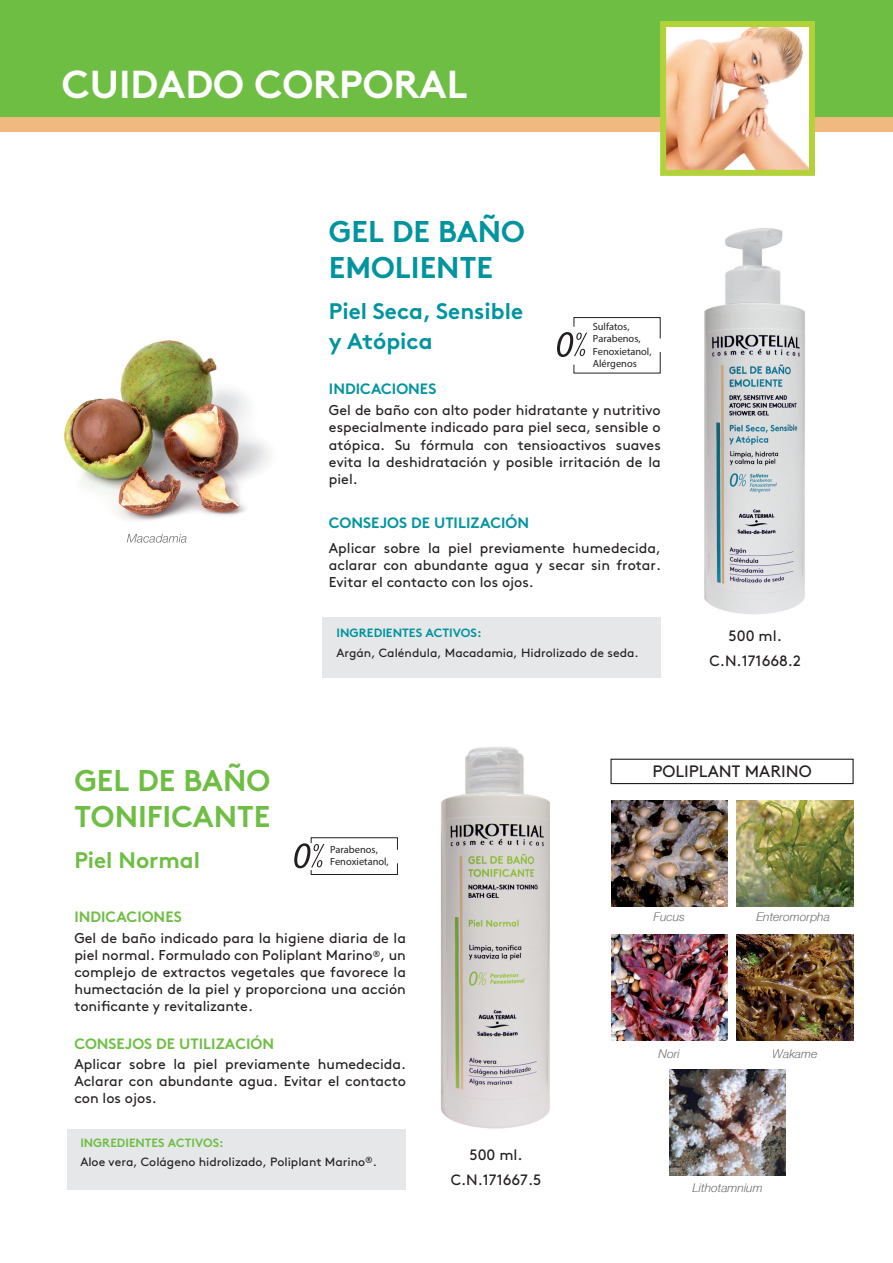
<style>
.page{position:relative;width:893px;height:1263px;background:#fff}
.page>*{position:absolute;margin:0;border:0;box-sizing:border-box;transform-origin:0 0}
.t1{font:700 39px "Brown";color:#fff}
.t2{font:700 30px/36px "Brown";color:#6fbe44}
.t3{font:700 30px/36px "Brown";color:#00949f}
.t4{font:700 22.5px/30px "Brown";color:#00949f}
.t5{font:700 22.5px "Brown";color:#6fbe44}
.t6{font:16.5px "Brown";color:#231f20}
.t7{font:15px "Brown";color:#231f20}
.t8{font:700 15px "Brown";color:#00949f}
.t9{font:700 15px "Brown";color:#6fbe44}
.t10{font:14.25px/17.1px "Brown";color:#231f20;text-align:justify}
.t11{font:12px/19.6px "Brown";color:#231f20}
.t12{font:italic 300 12px "Helvetica Neue";color:#6c6d70}
.t13{font:700 12px "Brown";color:#00949f}
.t14{font:italic 700 10.35px/12.5px "Myriad";color:#231f20}
.t15{font:italic 10.35px/12.5px "Myriad";color:#231f20}
.s1{font-weight:700;color:#6fbe44}
</style>
<div class="page">
<img style="left:64px;top:340px;width:206px;height:203px">
<div style="left:0;top:0;width:893px;height:124px;background:#6fbe44"></div>
<div style="left:0;top:117px;width:893px;height:14px;background:#efb97f"></div>
<div style="left:322px;top:617px;width:339px;height:60px;background:#e6e7e9"></div>
<div style="left:68px;top:1129px;width:338px;height:60px;background:#e6e7e9"></div>
<img style="left:704px;top:228px;width:101px;height:387px">
<img style="left:440px;top:746px;width:110px;height:383px">
<img style="left:667px;top:28px;width:141px;height:141px">
<div style="left:660px;top:21px;width:155px;height:155px;border:6px solid #b2d23a"></div>
<svg style="left:294px;top:837px;width:104px;height:38px"></svg>
<svg style="left:557px;top:317px;width:104px;height:57px"></svg>
<img style="left:127px;top:534px;width:59px;height:9px">
<img style="left:611px;top:800px;width:117px;height:107px">
<img style="left:737px;top:800px;width:116px;height:107px">
<img style="left:611px;top:934px;width:117px;height:107px">
<img style="left:737px;top:935px;width:116px;height:106px">
<img style="left:669px;top:1069px;width:117px;height:106px">
<div style="left:610px;top:759px;width:244px;height:25px;border:1px solid #231f20"></div>
<h1 class="t1" style="left:62px;top:52px;width:407px">CUIDADO CORPORAL</h1>
<h2 class="t3" style="left:329px;top:210px;width:197px">GEL DE BAÑO<br>EMOLIENTE</h2>
<h3 class="t4" style="left:329px;top:294px;width:196px">Piel Seca, Sensible y Atópica</h3>
<p class="t8" style="left:329px;top:377px;width:109px">INDICACIONES</p>
<p class="t14" style="left:593px;top:320px;width:38px">Sulfatos,</p>
<p class="t15" style="left:593px;top:332px;width:60px">Parabenos,<br>Fenoxietanol,<br>Alérgenos</p>
<p class="t10" style="left:329px;top:401px;width:333px">Gel de baño con alto poder hidratante y nutritivo especialmente indicado para piel seca, sensible o atópica. Su fórmula con tensioactivos suaves evita la deshidratación y posible irritación de la piel.</p>
<p class="t8" style="left:329px;top:510px;width:202px">CONSEJOS DE UTILIZACIÓN</p>
<h2 class="t2" style="left:74px;top:759px;width:197px">GEL DE BAÑO<br>TONIFICANTE</h2>
<h3 class="t5" style="left:74px;top:842px;width:127px">Piel Normal</h3>
<p class="t9" style="left:74px;top:904px;width:109px">INDICACIONES</p>
<p class="t10" style="left:329px;top:538px;width:333px">Aplicar sobre la piel previamente humedecida, aclarar con abundante agua y secar sin frotar.<br>Evitar el contacto con los ojos.</p>
<p class="t13" style="left:336px;top:623px;width:147px">INGREDIENTES ACTIVOS:</p>
<p class="t11" style="left:336px;top:642px;width:304px">Argán, Caléndula, Macadamia, Hidrolizado de seda.</p>
<p class="t7" style="left:729px;top:624px;width:55px">500 ml.</p>
<p class="t7" style="left:710px;top:649px;width:93px">C.N.171668.2</p>
<p class="t14" style="left:330px;top:843px;width:60px">Parabenos,<br>Fenoxietanol,</p>
<p class="t6" style="left:652px;top:759px;width:161px">POLIPLANT MARINO</p>
<p class="t12" style="left:654px;top:910px;width:33px">Fucus</p>
<p class="t12" style="left:756px;top:910px;width:75px">Enteromorpha</p>
<p class="t10" style="left:74px;top:928px;width:333px">Gel de baño indicado para la higiene diaria de la piel normal. Formulado con Poliplant Marino<sup>®</sup>, un complejo de extractos vegetales que favorece la humectación de la piel y proporciona una acción tonificante y revitalizante.</p>
<p class="t9" style="left:74px;top:1031px;width:201px">CONSEJOS DE UTILIZACIÓN</p>
<p class="t10" style="left:74px;top:1054px;width:333px">Aplicar sobre la piel previamente humedecida.<br>Aclarar con abundante agua. Evitar el contacto con los ojos.</p>
<p class="t11" style="left:80px;top:1131px;width:298px"><span class="s1">INGREDIENTES ACTIVOS:<br></span>Aloe vera, Colágeno hidrolizado, Poliplant Marino<sup>®</sup>.</p>
<p class="t7" style="left:469px;top:1143px;width:55px">500 ml.</p>
<p class="t7" style="left:451px;top:1168px;width:92px">C.N.171667.5</p>
<p class="t12" style="left:659px;top:1047px;width:23px">Nori</p>
<p class="t12" style="left:772px;top:1047px;width:47px">Wakame</p>
<p class="t12" style="left:692px;top:1181px;width:72px">Lithotamnium</p>
</div>
